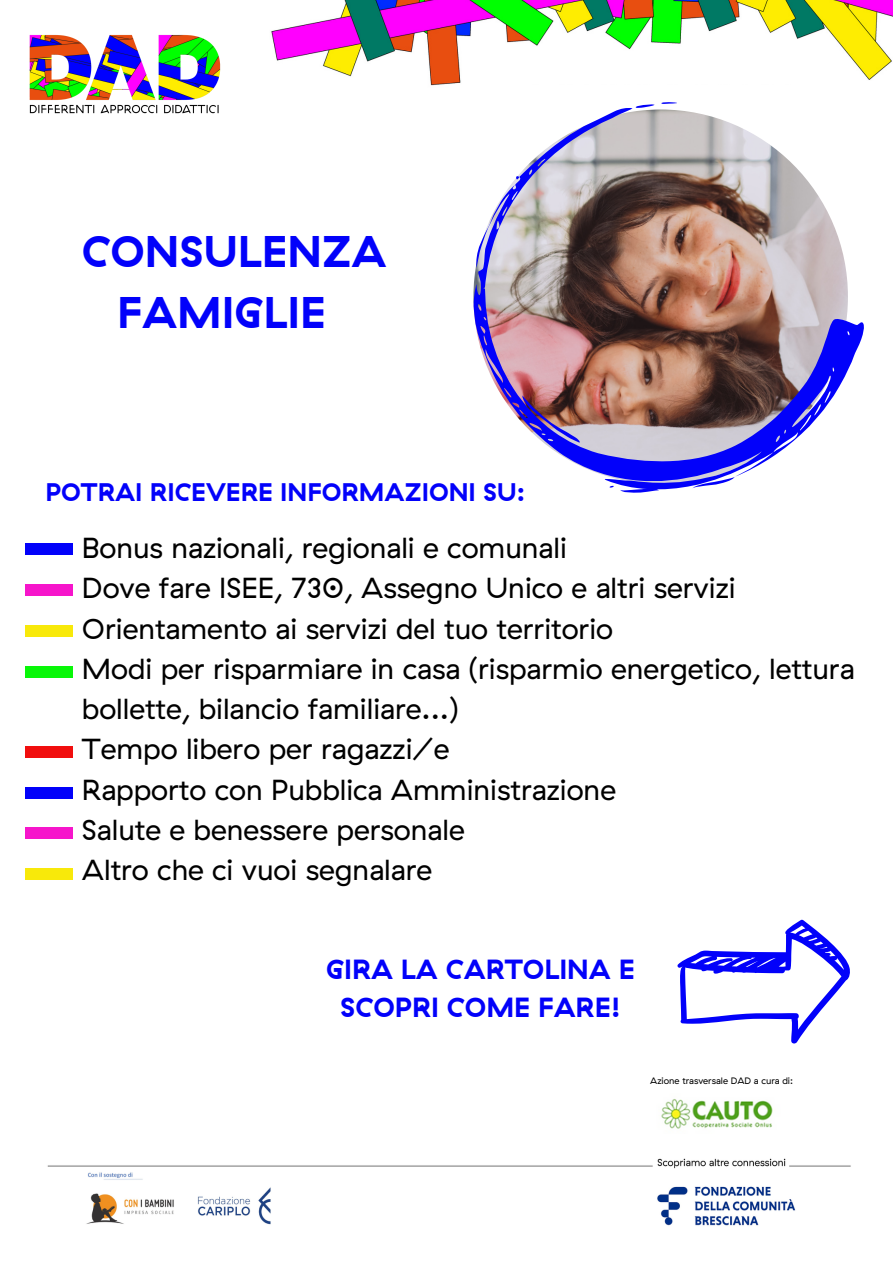
<style>
.page{position:relative;width:893px;height:1264px;background:#fff}
.page>*{position:absolute;margin:0;border:0;box-sizing:border-box;transform-origin:0 0}
.t1{font:700 44.25px/61.2px "GT Haptik";color:#0201fa;text-align:center}
.t2{font:28.95px/40.2px "GT Haptik";color:#000}
.t3{font:700 27.75px/38.2px "GT Haptik";color:#0201fa;text-align:center}
.t4{font:700 25.5px "GT Haptik";color:#0201fa}
.t5{font:9.3px "GT Haptik";color:#000}
</style>
<div class="page">
<img style="left:29px;top:34px;width:192px;height:80px">
<img style="left:271px;top:0;width:621px;height:86px">
<div style="left:466px;top:60px;width:374px;height:25px;background:#fff;border-radius:12px"></div>
<div style="left:484px;top:53px;width:337px;height:22px;background:#fff;border-radius:11px"></div>
<svg style="left:677px;top:919px;width:173px;height:124px"></svg>
<div style="left:25px;top:543px;width:48px;height:12px;background:#0201fa"></div>
<div style="left:25px;top:584px;width:48px;height:11px;background:#f615cb"></div>
<div style="left:25px;top:625px;width:48px;height:11px;background:#f8e90a"></div>
<div style="left:25px;top:666px;width:48px;height:11px;background:#08f708"></div>
<div style="left:25px;top:746px;width:48px;height:11px;background:#f10e0e"></div>
<div style="left:25px;top:787px;width:48px;height:11px;background:#0201fa"></div>
<div style="left:25px;top:827px;width:48px;height:11px;background:#f615cb"></div>
<div style="left:25px;top:868px;width:48px;height:11px;background:#f8e90a"></div>
<img style="left:473px;top:108px;width:391px;height:382px">
<svg style="left:692px;top:477px;width:42px;height:11px"></svg>
<svg style="left:620px;top:488px;width:39px;height:5px"></svg>
<svg style="left:609px;top:485px;width:5px;height:3px"></svg>
<svg style="left:635px;top:102px;width:42px;height:6px"></svg>
<svg style="left:514px;top:173px;width:5px;height:11px"></svg>
<svg style="left:521px;top:395px;width:59px;height:48px;background:#765895"></svg>
<img style="left:47px;top:1158px;width:804px;height:68px">
<img style="left:661px;top:1098px;width:112px;height:31px">
<h1 class="t1" style="left:82px;top:219px;width:306px">CONSULENZA<br>FAMIGLIE</h1>
<p class="t4" style="left:45px;top:475px;width:481px">POTRAI RICEVERE INFORMAZIONI SU:</p>
<p class="t2" style="left:82px;top:527px;width:774px">Bonus nazionali, regionali e comunali<br>Dove fare ISEE, 730, Assegno Unico e altri servizi Orientamento ai servizi del tuo territorio<br>Modi per risparmiare in casa (risparmio energetico, lettura bollette, bilancio familiare...)<br>Tempo libero per ragazzi/e<br>Rapporto con Pubblica Amministrazione<br>Salute e benessere personale<br>Altro che ci vuoi segnalare</p>
<p class="t3" style="left:326px;top:949px;width:310px">GIRA LA CARTOLINA E<br>SCOPRI COME FARE!</p>
<p class="t5" style="left:650px;top:1074px;width:144px">Azione trasversale DAD a cura di:</p>
</div>
